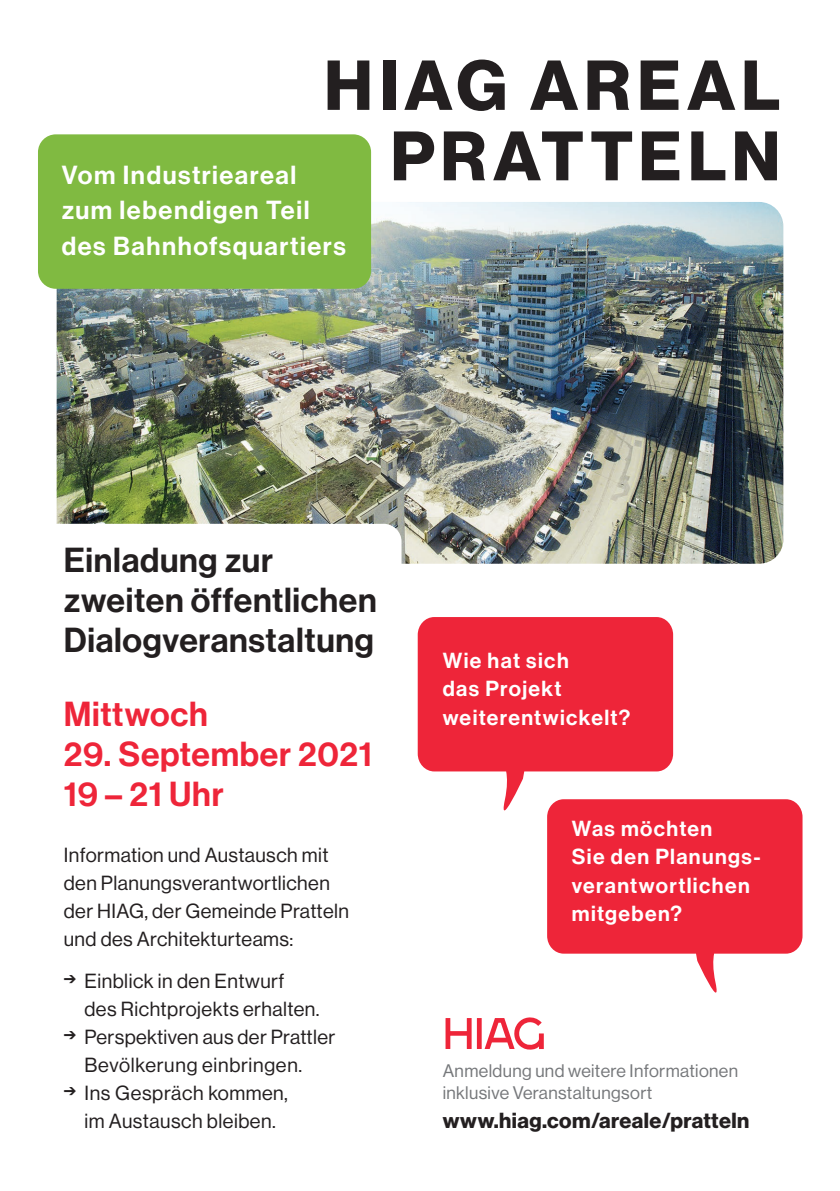
<style>
.page{position:relative;width:840px;height:1191px;background:#fff}
.page>*{position:absolute;margin:0;border:0;box-sizing:border-box;transform-origin:0 0}
.t1{font:69px "N Haas Grotesk DS Pro 75 Bd";letter-spacing:.085em;color:#231f20}
.t2{font:68.2px "N Haas Grotesk DS Pro 75 Bd";letter-spacing:.08em;color:#231f20}
.t3{font:34px/40px "N Haas Grotesk DS Pro 65 Md";letter-spacing:.02em;color:#231f20}
.t4{font:34px/40px "N Haas Grotesk DS Pro 65 Md";letter-spacing:.02em;color:#ee2539}
.t5{font:25.6px/35.6px "N Haas Grotesk DS Pro 65 Md";letter-spacing:.06em;color:#fff}
.t6{font:21.4px/28.4px "N Haas Grotesk DS Pro 65 Md";letter-spacing:.065em;color:#fff}
.t7{font:21.4px "N Haas Grotesk DS Pro 75 Bd";letter-spacing:.02em;color:#231f20}
.t8{font:20px/28px "N Haas Grotesk DS Pro 55 Rg";letter-spacing:.02em;color:#231f20}
.t9{font:17.8px/22.8px "N Haas Grotesk DS Pro 55 Rg";letter-spacing:.02em;color:#76787b}
</style>
<div class="page">
<img style="left:57px;top:202px;width:725px;height:362px">
<svg style="left:547px;top:799px;width:255px;height:194px;fill:#ee2539"></svg>
<svg style="left:417px;top:617px;width:255px;height:215px;fill:#ee2539"></svg>
<div style="left:38px;top:134px;width:333px;height:155px;background:#80ba41;border-radius:18px"></div>
<div style="left:18px;top:524px;width:383px;height:154px;background:#fff;border-radius:18px"></div>
<svg style="left:445px;top:1017px;width:98px;height:33px"></svg>
<p class="t5" style="left:62px;top:157px;width:236px">Vom Industrieareal</p>
<h1 class="t1" style="left:324px;top:45px;width:457px">HIAG AREAL</h1>
<h2 class="t2" style="left:390px;top:116px;width:391px">PRATTELN</h2>
<p class="t5" style="left:62px;top:193px;width:285px">zum lebendigen Teil des Bahnhofsquartiers</p>
<h3 class="t3" style="left:64px;top:540px;width:314px">Einladung zur zweiten öffentlichen<br>Dialogveranstaltung</h3>
<h3 class="t4" style="left:64px;top:694px;width:145px">Mittwoch</h3>
<h3 class="t4" style="left:64px;top:734px;width:310px">29. September 2021<br>19 – 21 Uhr</h3>
<p class="t8" style="left:64px;top:841px;width:286px">Information und Austausch mit den Planungsverantwortlichen der HIAG, der Gemeinde Pratteln und des Architekturteams:</p>
<p class="t8" style="left:84px;top:967px;width:236px;text-indent:-21px">➔ Einblick in den Entwurf des Richtprojekts erhalten.</p>
<p class="t8" style="left:84px;top:1023px;width:252px;text-indent:-21px">➔ Perspektiven aus der Prattler<br>Bevölkerung einbringen.</p>
<p class="t8" style="left:64px;top:1079px;width:225px;text-align:center">➔ Ins Gespräch kommen, im Austausch bleiben.</p>
<p class="t6" style="left:442px;top:646px;width:189px">Wie hat sich<br>das Projekt weiterentwickelt?</p>
<p class="t6" style="left:571px;top:814px;width:190px">Was möchten<br>Sie den Planungs&shy;verantwortlichen mitgeben?</p>
<p class="t9" style="left:442px;top:1059px;width:297px">Anmeldung und weitere Informationen inklusive Veranstaltungsort</p>
<p class="t7" style="left:442px;top:1107px;width:308px">www.hiag.com/areale/pratteln</p>
</div>
